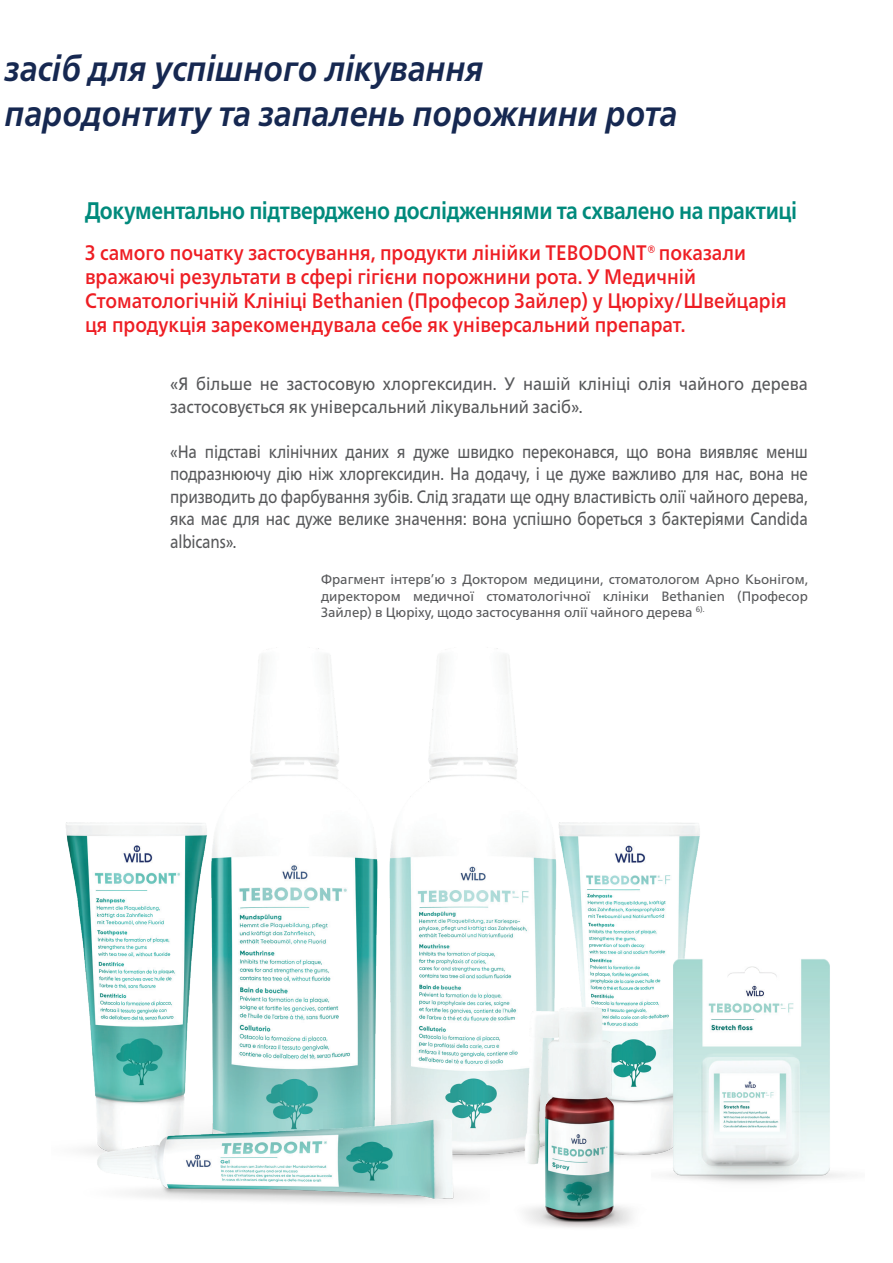
<style>
.page{position:relative;width:893px;height:1263px;background:#fff}
.page>*{position:absolute;margin:0;border:0;box-sizing:border-box;transform-origin:0 0}
.t1{font:italic 700 36px/44.8px "Frutiger Neue LTCYR";color:#162851;scale:.9 1}
.t2{font:700 24px "Frutiger Neue LTCYR";letter-spacing:-.02em;color:#008a7c;scale:.87 1}
.t3{font:500 21px/24px "Frutiger Neue LTCYR";color:#ee1d23;scale:.9 1}
.t4{font:18px/22.5px "Frutiger Neue LTCYR";color:#57585a;text-align:justify;scale:.84 1}
.t5{font:18px/22.5px "Frutiger Neue LTCYR";color:#57585a;scale:.9 1}
.t6{font:13.5px/16.2px "Frutiger Neue LTCYR";color:#57585a;text-align:justify}
</style>
<div class="page">
<img style="left:221px;top:648px;width:102px;height:460px">
<img style="left:323px;top:648px;width:221px;height:460px">
<img style="left:544px;top:822px;width:156px;height:170px">
<img style="left:66px;top:822px;width:155px;height:286px">
<img style="left:83px;top:1108px;width:390px;height:95px">
<img style="left:473px;top:992px;width:178px;height:236px">
<img style="left:651px;top:916px;width:194px;height:267px">
<h1 class="t1" style="left:5px;top:47px;width:749px">засіб для успішного лікування пародонтиту та запалень порожнини рота</h1>
<h2 class="t2" style="left:85px;top:196px;width:820px">Документально підтверджено дослідженнями та схвалено на практиці</h2>
<p class="t3" style="left:85px;top:240px;width:781px">З самого початку застосування, продукти лінійки TEBODONT®показали вражаючі результати в сфері гігієни порожнини рота. У Медичній Стоматологічній Клініці Bethanien (Професор Зайлер) у Цюріху/Швейцарія ця продукція зарекомендувала себе як універсальний препарат.</p>
<p class="t5" style="left:170px;top:372px;width:710px">«Я більше не застосовую хлоргексидин. У нашій клініці олія чайного дерева застосовується як універсальний лікувальний засіб».</p>
<p class="t4" style="left:170px;top:440px;width:761px">«На підставі клінічних даних я дуже швидко переконався, що вона виявляє менш подразнюючу дію ніж хлоргексидин. На додачу, і це дуже важливо для нас, вона не призводить до фарбування зубів. Слід згадати ще одну властивість олії чайного дерева, яка має для нас дуже велике значення: вона успішно бореться з бактеріями Candida albicans».</p>
<p class="t6" style="left:321px;top:571px;width:488px">Фрагмент інтерв’ю з Доктором медицини, стоматологом Арно Кьонігом, директором медичної стоматологічної клініки Bethanien (Професор Зайлер) в Цюріху, щодо застосування олії чайного дерева <sup>6).</sup></p>
</div>
